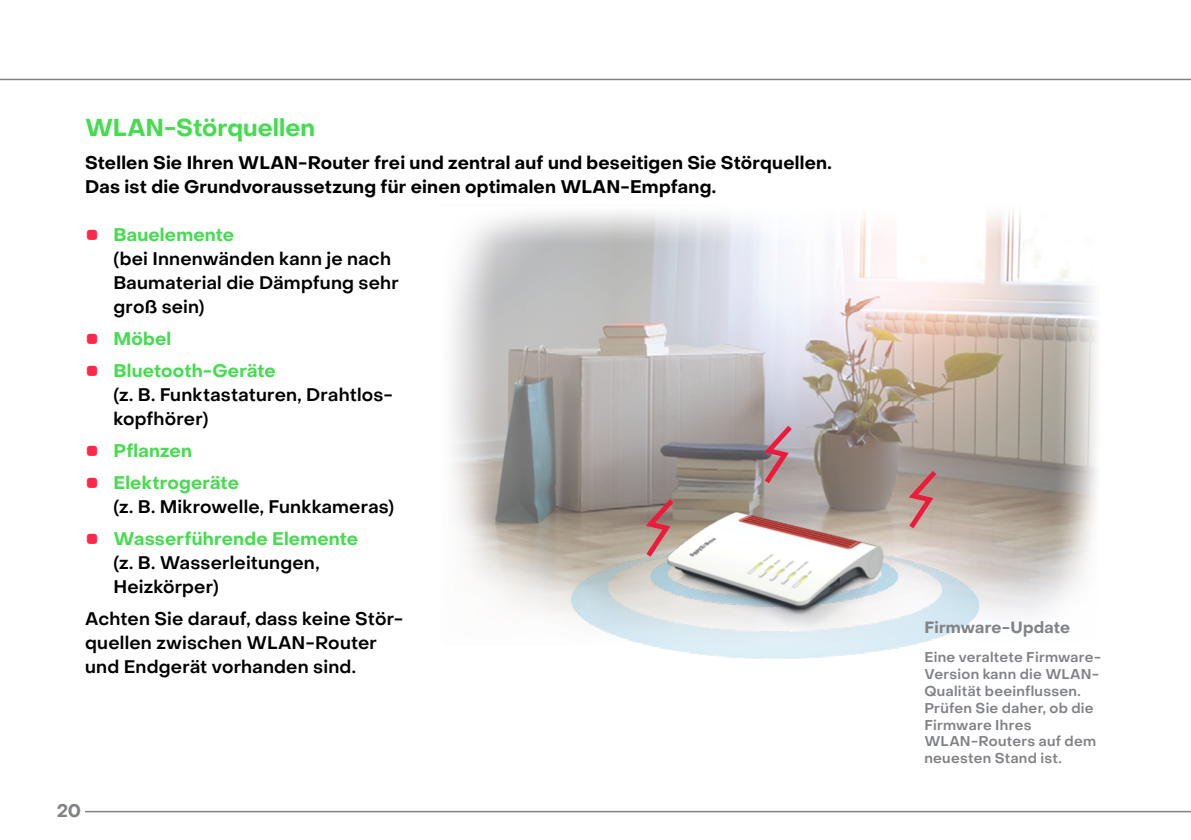
<style>
.page{position:relative;width:1191px;height:840px;background:#fff}
.page>*{position:absolute;margin:0;border:0;box-sizing:border-box;transform-origin:0 0}
.t1{font:700 24px "PP Object Sans";color:#46dc50}
.t2{font:600 18px/24px "PP Object Sans";letter-spacing:.01em;color:#000}
.t3{font:700 18px/24px "PP Object Sans";letter-spacing:.01em;color:#000}
.t4{font:700 18px/32px "PP Object Sans";letter-spacing:.01em;color:#46dc50}
.t5{font:700 18px "PP Object Sans";color:#808285}
.t6{font:700 16px "PP Object Sans";letter-spacing:.015em;color:#808285}
.t7{font:600 14px/16.8px "PP Object Sans";letter-spacing:.02em;color:#808285}
</style>
<div class="page">
<img style="left:451px;top:211px;width:646px;height:228px">
<img style="left:453px;top:439px;width:644px;height:220px">
<svg style="left:641px;top:493px;width:37px;height:6px"></svg>
<svg style="left:904px;top:465px;width:37px;height:68px;background:#bb8e8a"></svg>
<svg style="left:759px;top:420px;width:38px;height:68px;background:#b39098"></svg>
<img style="left:638px;top:499px;width:252px;height:138px">
<hr style="left:85px;top:810px;width:1106px;height:1px;background:#808285">
<hr style="left:0;top:79px;width:1191px;height:1px;background:#808285">
<h1 class="t1" style="left:85px;top:113px;width:231px">WLAN-Störquellen</h1>
<p class="t3" style="left:85px;top:151px;width:748px">Stellen Sie Ihren WLAN-Router frei und zentral auf und beseitigen Sie Störquellen.<br>Das ist die Grundvoraussetzung für einen optimalen WLAN-Empfang.</p>
<p class="t4" style="left:113px;top:219px;width:122px">Bauelemente</p>
<p class="t2" style="left:113px;top:247px;width:287px">(bei Innenwänden kann je nach<br>Baumaterial die Dämpfung sehr groß sein)</p>
<p class="t4" style="left:113px;top:323px;width:164px">Möbel<br>Bluetooth-Geräte</p>
<p class="t2" style="left:113px;top:383px;width:280px">(z. B. Funktastaturen, Drahtlos&shy;kopfhörer)</p>
<p class="t4" style="left:113px;top:435px;width:127px">Pflanzen<br>Elektrogeräte</p>
<p class="t2" style="left:113px;top:495px;width:282px">(z. B. Mikrowelle, Funkkameras)</p>
<p class="t4" style="left:113px;top:523px;width:246px">Wasserführende Elemente</p>
<p class="t2" style="left:113px;top:551px;width:208px">(z. B. Wasserleitungen,<br>Heizkörper)</p>
<p class="t2" style="left:85px;top:607px;width:319px">Achten Sie darauf, dass keine Stör&shy;quellen zwischen WLAN-Router und Endgerät vorhanden sind.</p>
<p class="t5" style="left:57px;top:799px;width:26px">20</p>
<p class="t6" style="left:924px;top:617px;width:147px">Firmware-Update</p>
<p class="t7" style="left:924px;top:648px;width:178px">Eine veraltete Firmware-<br>Version kann die WLAN-<br>Qualität beeinflussen.<br>Prüfen Sie daher, ob die<br>Firmware Ihres<br>WLAN-Routers auf dem neuesten Stand ist.</p>
</div>
